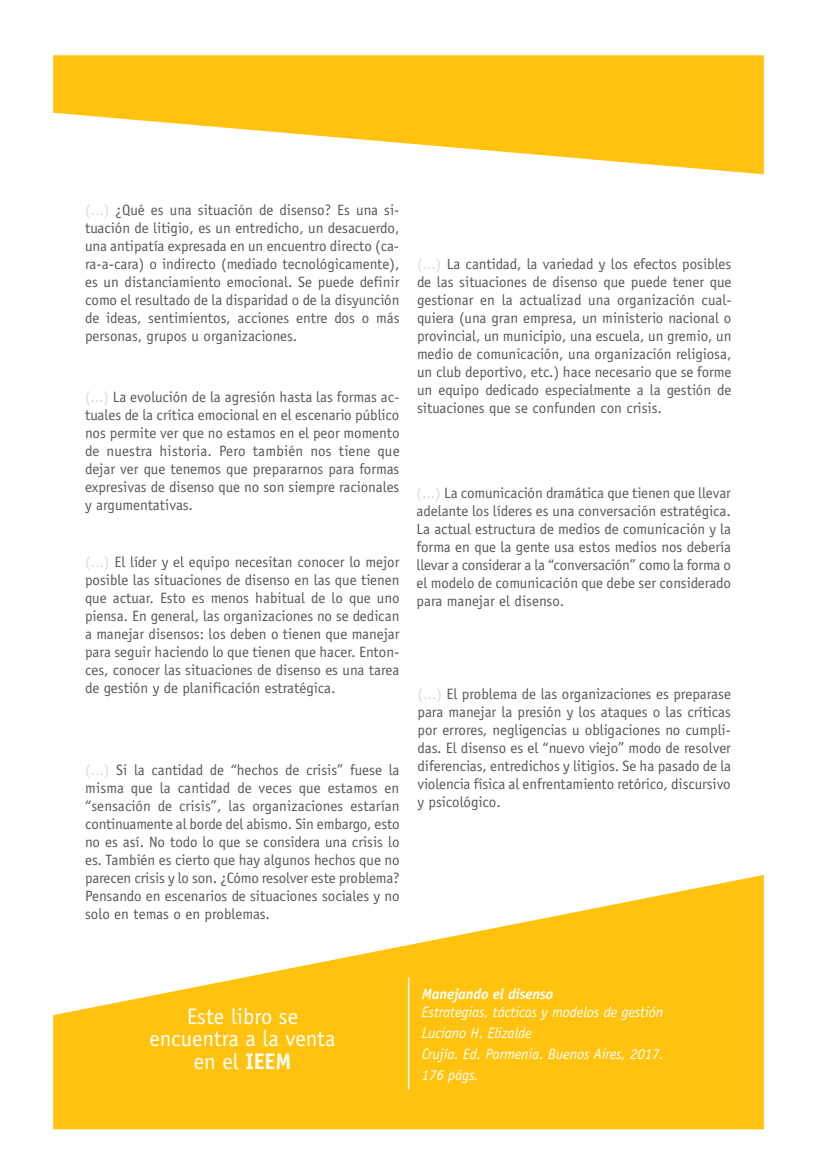
<style>
.page{position:relative;width:817px;height:1161px;background:#fff}
.page>*{position:absolute;margin:0;border:0;box-sizing:border-box;transform-origin:0 0}
.t1{font:22.5px/22.5px "Officina Sans Std";color:#fff;text-align:center}
.t2{font:15px/18px "Officina Sans Std";color:#58595b;text-align:justify}
.t3{font:italic 15px/21px "Officina Sans Std";letter-spacing:-.01em;color:#fff}
.t4{font:italic 700 15px "Officina Sans Std";letter-spacing:-.01em;color:#fff}
.s1{color:#d4d9ee}
.s2{font-weight:700}
</style>
<div class="page">
<svg style="left:53px;top:55px;width:710px;height:119px;fill:#ffc20e"></svg>
<svg style="left:53px;top:875px;width:710px;height:254px;fill:#ffc20e"></svg>
<hr style="left:408px;top:977px;width:1px;height:112px;background:#fff">
<p class="t2" style="left:85px;top:201px;width:316px"><span class="s1">(...)</span> ¿Qué es una situación de disenso? Es una si&shy;tuación de litigio, es un entredicho, un desacuerdo, una antipatía expresada en un encuentro directo (ca&shy;ra-a-cara) o indirecto (mediado tecnológicamente), es un distanciamiento emocional. Se puede definir como el resultado de la disparidad o de la disyunción de ideas, sentimientos, acciones entre dos o más personas, grupos u organizaciones.</p>
<p class="t2" style="left:85px;top:388px;width:316px"><span class="s1">(...)</span> La evolución de la agresión hasta las formas ac&shy;tuales de la crítica emocional en el escenario público nos permite ver que no estamos en el peor momento de nuestra historia. Pero también nos tiene que dejar ver que tenemos que prepararnos para formas expresivas de disenso que no son siempre racionales y argumentativas.</p>
<p class="t2" style="left:85px;top:552px;width:316px"><span class="s1">(...)</span> El líder y el equipo necesitan conocer lo mejor posible las situaciones de disenso en las que tienen que actuar. Esto es menos habitual de lo que uno piensa. En general, las organizaciones no se dedican a manejar disensos: los deben o tienen que manejar para seguir haciendo lo que tienen que hacer. Enton&shy;ces, conocer las situaciones de disenso es una tarea de gestión y de planificación estratégica.</p>
<p class="t2" style="left:85px;top:760px;width:316px"><span class="s1">(...)</span> Si la cantidad de “hechos de crisis” fuese la misma que la cantidad de veces que estamos en “sensación de crisis”, las organizaciones estarían continuamente al borde del abismo. Sin embargo, esto no es así. No todo lo que se considera una crisis lo es. También es cierto que hay algunos hechos que no parecen crisis y lo son. ¿Cómo resolver este problema?<br>Pensando en escenarios de situaciones sociales y no solo en temas o en problemas.</p>
<p class="t2" style="left:417px;top:254px;width:316px"><span class="s1">(...)</span> La cantidad, la variedad y los efectos posibles de las situaciones de disenso que puede tener que gestionar en la actualizad una organización cual&shy;quiera (una gran empresa, un ministerio nacional o provincial, un municipio, una escuela, un gremio, un medio de comunicación, una organización religiosa, un club deportivo, etc.) hace necesario que se forme un equipo dedicado especialmente a la gestión de situaciones que se confunden con crisis.</p>
<p class="t2" style="left:416px;top:484px;width:316px"><span class="s1">(...)</span> La comunicación dramática que tienen que llevar adelante los líderes es una conversación estratégica.<br>La actual estructura de medios de comunicación y la forma en que la gente usa estos medios nos debería llevar a considerar a la “conversación” como la forma o el modelo de comunicación que debe ser considerado para manejar el disenso.</p>
<p class="t2" style="left:417px;top:685px;width:315px"><span class="s1">(...)</span> El problema de las organizaciones es preparase para manejar la presión y los ataques o las críticas por errores, negligencias u obligaciones no cumpli&shy;das. El disenso es el “nuevo viejo” modo de resolver diferencias, entredichos y litigios. Se ha pasado de la violencia física al enfrentamiento retórico, discursivo y psicológico.</p>
<h1 class="t1" style="left:149px;top:1005px;width:187px">Este libro se encuentra a la venta en el <span class="s2">IEEM</span></h1>
<p class="t4" style="left:421px;top:984px;width:133px">Manejando el disenso</p>
<p class="t3" style="left:421px;top:1001px;width:243px">Estrategias, tácticas y modelos de gestión<br>Luciano H. Elizalde<br>Crujía. Ed. Parmenia. Buenos Aires, 2017.<br>176 págs.</p>
</div>
